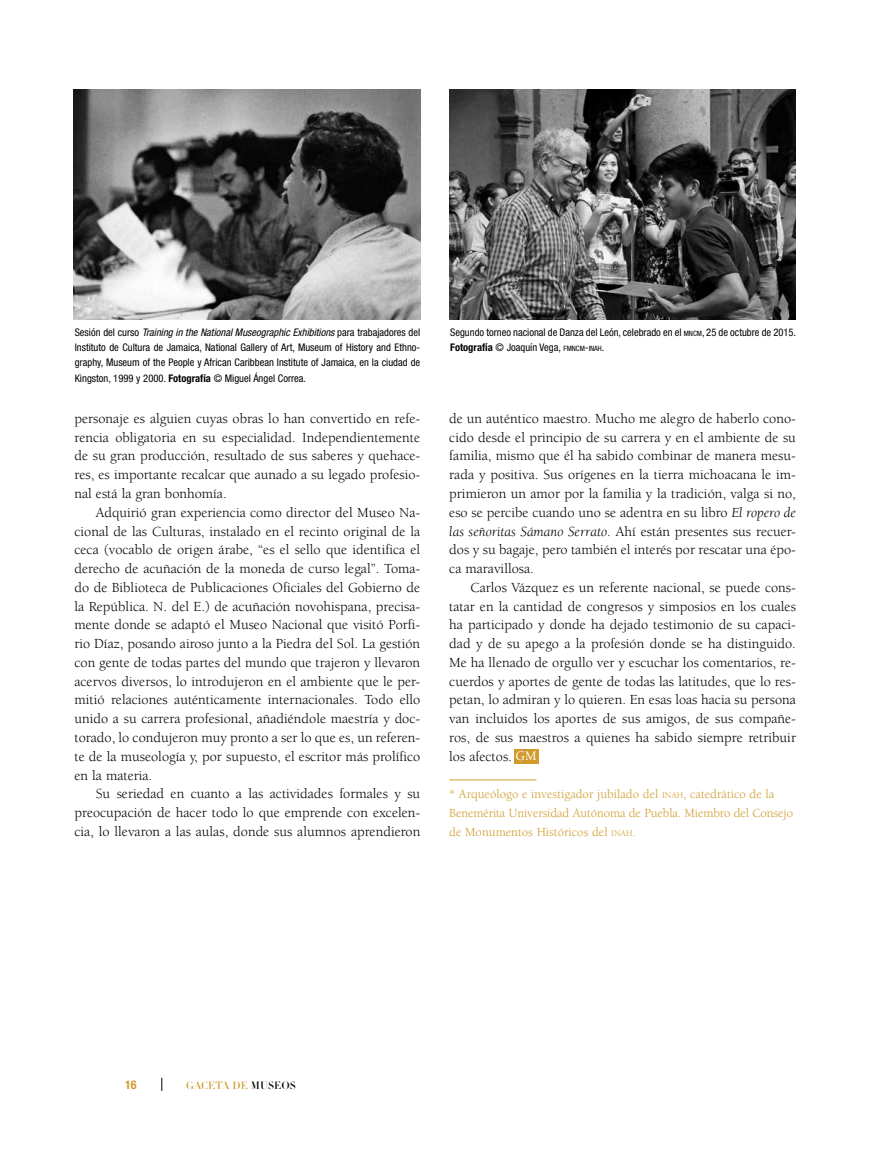
<style>
.page{position:relative;width:881px;height:1149px;background:#fff}
.page>*{position:absolute;margin:0;border:0;box-sizing:border-box;transform-origin:0 0}
.t1{font:14.25px/18.8px "Berkeley Std";color:#000;text-align:justify}
.t2{font:12.75px/18.8px "Berkeley Std";color:#d09b2c}
.t3{font:700 condensed 12px "Helvetica Neue LT Std";color:#d09b2c}
.t4{font:condensed 10.5px/15px "Helvetica Neue LT Std";color:#000;text-align:justify}
.t5{font:10.5px "Didot LT Std Headline";color:#d09b2c}
.s1{font-style:italic}
.s2{font-weight:700}
.s3{font-size:7.35px}
.s4{font-style:inherit}
.s5{font-weight:500;font-size:13.5px;color:#fff}
.s6{font-size:8.85px}
.s7{color:#000}
</style>
<div class="page">
<svg style="left:161px;top:1077px;width:1px;height:13px"></svg>
<img style="left:449px;top:89px;width:346px;height:230px">
<img style="left:74px;top:89px;width:346px;height:230px">
<hr style="left:449px;top:779px;width:87px;height:1px;background:#d09b2c">
<div style="left:513px;top:748px;width:25px;height:15px;background:#d09b2c"></div>
<p class="t4" style="left:75px;top:325px;width:347px">Sesión del curso <span class="s1">Training in the National Museographic Exhibitions</span> para trabajadores del Instituto de Cultura de Jamaica, National Gallery of Art, Museum of History and Ethno&shy;graphy, Museum of the People y African Caribbean Institute of Jamaica, en la ciudad de Kingston, 1999 y 2000. <span class="s2">Fotografía</span> © Miguel Ángel Correa.</p>
<p class="t4" style="left:450px;top:325px;width:347px">Segundo torneo nacional de Danza del León, celebrado en el <span class="s3">MNCM</span>, 25 de octubre de 2015.<br><span class="s2">Fotografía</span> © Joaquín Vega, <span class="s3">FMNCM</span><span class="s4">-</span><span class="s3">INAH</span>.</p>
<p class="t1" style="left:74px;top:409px;width:347px">personaje es alguien cuyas obras lo han convertido en refe&shy;rencia obligatoria en su especialidad. Independientemente de su gran producción, resultado de sus saberes y quehace&shy;res, es importante recalcar que aunado a su legado profesio&shy;nal está la gran bonhomía.</p>
<p class="t1" style="left:74px;top:503px;width:347px;text-indent:21px">Adquirió gran experiencia como director del Museo Na&shy;cional de las Culturas, instalado en el recinto original de la ceca (vocablo de origen árabe, “es el sello que identifica el derecho de acuñación de la moneda de curso legal”. Toma&shy;do de Biblioteca de Publicaciones Oficiales del Gobierno de la República. N. del E.) de acuñación novohispana, precisa&shy;mente donde se adaptó el Museo Nacional que visitó Porfi&shy;rio Díaz, posando airoso junto a la Piedra del Sol. La gestión con gente de todas partes del mundo que trajeron y llevaron acervos diversos, lo introdujeron en el ambiente que le per&shy;mitió relaciones auténticamente internacionales. Todo ello unido a su carrera profesional, añadiéndole maestría y doc&shy;torado, lo condujeron muy pronto a ser lo que es, un referen&shy;te de la museología y, por supuesto, el escritor más prolífico en la materia.</p>
<p class="t1" style="left:74px;top:784px;width:347px;text-indent:21px">Su seriedad en cuanto a las actividades formales y su preocupación de hacer todo lo que emprende con excelen&shy;cia, lo llevaron a las aulas, donde sus alumnos aprendieron</p>
<p class="t1" style="left:449px;top:409px;width:348px">de un auténtico maestro. Mucho me alegro de haberlo cono&shy;cido desde el principio de su carrera y en el ambiente de su familia, mismo que él ha sabido combinar de manera mesu&shy;rada y positiva. Sus orígenes en la tierra michoacana le im&shy;primieron un amor por la familia y la tradición, valga si no, eso se percibe cuando uno se adentra en su libro <span class="s1">El ropero de las señoritas Sámano Serrato</span>. Ahí están presentes sus recuer&shy;dos y su bagaje, pero también el interés por rescatar una épo&shy;ca maravillosa.</p>
<p class="t1" style="left:449px;top:578px;width:348px;text-indent:21px">Carlos Vázquez es un referente nacional, se puede cons&shy;tatar en la cantidad de congresos y simposios en los cuales ha participado y donde ha dejado testimonio de su capaci&shy;dad y de su apego a la profesión donde se ha distinguido.<br>Me ha llenado de orgullo ver y escuchar los comentarios, re&shy;cuerdos y aportes de gente de todas las latitudes, que lo res&shy;petan, lo admiran y lo quieren. En esas loas hacia su persona van incluidos los aportes de sus amigos, de sus compañe&shy;ros, de sus maestros a quienes ha sabido siempre retribuir los afectos. <span class="s5">GM</span></p>
<p class="t2" style="left:449px;top:784px;width:345px">* Arqueólogo e investigador jubilado del <span class="s6">INAH</span>, catedrático de la<br>Benemérita Universidad Autónoma de Puebla. Miembro del Consejo de Monumentos Históricos del <span class="s6">INAH</span>.</p>
<p class="t3" style="left:125px;top:1077px;width:13px">16</p>
<p class="t5" style="left:186px;top:1078px;width:111px">GACETA DE <span class="s7">MUSEOS</span></p>
</div>
